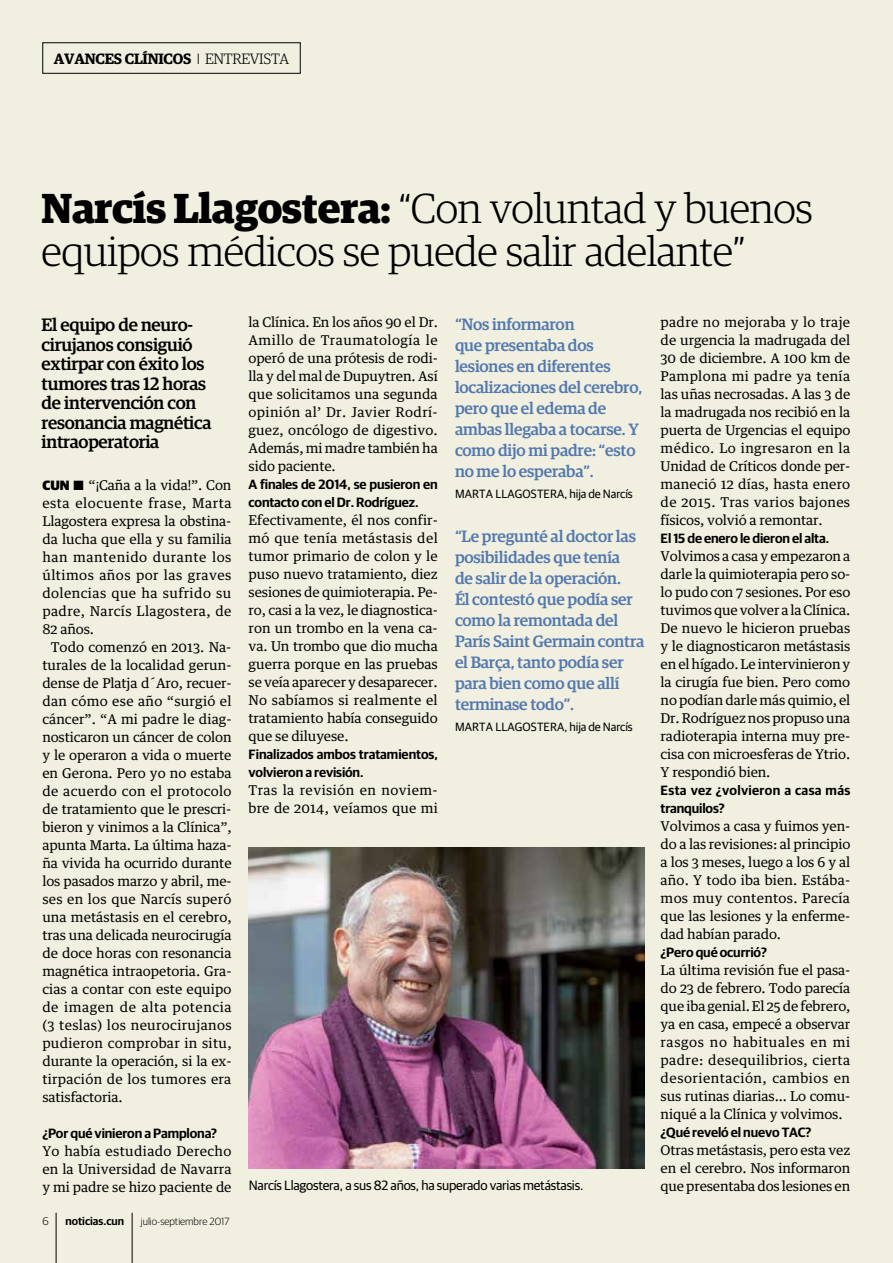
<style>
.page{position:relative;width:893px;height:1263px;background:#f1efdf}
.page>*{position:absolute;margin:0;border:0;box-sizing:border-box;transform-origin:0 0}
.t1{font:300 42px/43.5px "Guardian Egyp";letter-spacing:-.01em;color:#000}
.t2{font:500 18px/19.5px "Guardian Egyp";letter-spacing:-.015em;color:#000}
.t3{font:500 16.5px/21px "Guardian Egyp";letter-spacing:-.01em;color:#5379af}
.t4{font:600 15px "Guardian Egyp";letter-spacing:-.015em;color:#000}
.t5{font:13.5px/18px "Guardian Text Egyp";letter-spacing:-.005em;color:#000;text-align:justify}
.t6{font:600 13.5px/18px "Guardian Sans";letter-spacing:-.01em;color:#000}
.t7{font:13.5px "Guardian Sans";letter-spacing:-.015em;color:#000}
.t8{font:13.5px/18px "Guardian Text Egyp";letter-spacing:.03em;color:#000}
.t9{font:600 13.5px/18px "Guardian Sans";letter-spacing:.02em;color:#000}
.t10{font:12px "Guardian Sans";letter-spacing:-.01em;color:#000}
.t11{font:600 11.25px "Guardian Sans";color:#000}
.t12{font:300 11.25px "Guardian Sans";color:#000}
.t13{font:300 10.5px "Guardian Sans";color:#000}
.s1{font-family:"Guardian Sans";font-weight:300}
.s2{font-weight:300}
.s3{font-weight:700}
.s4{font-family:"Guardian Sans";font-weight:900}
</style>
<div class="page">
<div style="left:43px;top:43px;width:257px;height:31px;border:1px solid #000"></div>
<hr style="left:56px;top:1213px;width:1px;height:50px;background:#000">
<hr style="left:132px;top:1213px;width:1px;height:50px;background:#000">
<img style="left:249px;top:847px;width:395px;height:321px">
<p class="t4" style="left:54px;top:48px;width:237px">AVANCES CLÍNICOS <span class="s1">I</span> <span class="s2">ENTREVISTA</span></p>
<h1 class="t1" style="left:42px;top:184px;width:773px"><span class="s3">Narcís Llagostera:</span> “Con voluntad y buenos equipos médicos se puede salir adelante”</h1>
<h2 class="t2" style="left:42px;top:314px;width:171px">El equipo de neuro&shy;cirujanos consiguió extirpar con éxito los tumores tras 12 horas de intervención con resonancia magnética intraoperatoria</h2>
<p class="t5" style="left:42px;top:474px;width:191px"><span class="s4">CUN</span> ■ “¡Caña a la vida!”. Con esta elocuente frase, Marta Llagostera expresa la obstina&shy;da lucha que ella y su familia han mantenido durante los últimos años por las graves dolencias que ha sufrido su padre, Narcís Llagostera, de 82 años.</p>
<p class="t5" style="left:42px;top:636px;width:191px;text-indent:9px">Todo comenzó en 2013. Na&shy;turales de la localidad gerun&shy;dense de Platja d´Aro, recuer&shy;dan cómo ese año “surgió el cáncer”. “A mi padre le diag&shy;nosticaron un cáncer de colon y le operaron a vida o muerte en Gerona. Pero yo no estaba de acuerdo con el protocolo de tratamiento que le prescri&shy;bieron y vinimos a la Clínica”, apunta Marta. La última haza&shy;ña vivida ha ocurrido durante los pasados marzo y abril, me&shy;ses en los que Narcís superó una metástasis en el cerebro, tras una delicada neurocirugía de doce horas con resonancia magnética intraopetoria. Gra&shy;cias a contar con este equipo de imagen de alta potencia (3 teslas) los neurocirujanos pudieron comprobar in situ, durante la operación, si la ex&shy;tirpación de los tumores era satisfactoria.</p>
<p class="t6" style="left:42px;top:1123px;width:176px">¿Por qué vinieron a Pamplona?</p>
<p class="t5" style="left:42px;top:1140px;width:191px">Yo había estudiado Derecho en la Universidad de Navarra y mi padre se hizo paciente de</p>
<p class="t12" style="left:43px;top:1213px;width:8px">6</p>
<p class="t11" style="left:65px;top:1212px;width:60px">noticias.cun</p>
<p class="t13" style="left:141px;top:1214px;width:90px">julio-septiembre 2017</p>
<p class="t5" style="left:249px;top:312px;width:191px">la Clínica. En los años 90 el Dr.<br>Amillo de Traumatología le operó de una prótesis de rodi&shy;lla y del mal de Dupuytren. Así que solicitamos una segunda opinión al’ Dr. Javier Rodrí&shy;guez, oncólogo de digestivo.<br>Además, mi madre también ha sido paciente.</p>
<p class="t6" style="left:249px;top:475px;width:191px">A finales de 2014, se pusieron en contacto con el Dr. Rodríguez.</p>
<p class="t5" style="left:249px;top:510px;width:191px">Efectivamente, él nos confir&shy;mó que tenía metástasis del tumor primario de colon y le puso nuevo tratamiento, diez sesiones de quimioterapia. Pe&shy;ro, casi a la vez, le diagnostica&shy;ron un trombo en la vena ca&shy;va. Un trombo que dio mucha guerra porque en las pruebas se veía aparecer y desaparecer.<br>No sabíamos si realmente el tratamiento había conseguido que se diluyese.</p>
<p class="t6" style="left:249px;top:744px;width:191px">Finalizados ambos tratamientos, volvieron a revisión.</p>
<p class="t8" style="left:249px;top:780px;width:191px">Tras la revisión en noviem&shy;bre de 2014, veíamos que mi</p>
<p class="t3" style="left:455px;top:312px;width:189px">“Nos informaron<br>que presentaba dos lesiones en diferentes localizaciones del cerebro, pero que el edema de ambas llegaba a tocarse. Y como dijo mi padre: “esto no me lo esperaba”.</p>
<p class="t10" style="left:455px;top:485px;width:18px">Marta</p>
<p class="t10" style="left:495px;top:485px;width:44px">Llagostera</p>
<p class="t10" style="left:564px;top:485px;width:70px">, hija de Narcís</p>
<p class="t3" style="left:455px;top:524px;width:191px">“Le pregunté al doctor las posibilidades que tenía<br>de salir de la operación.<br>Él contestó que podía ser como la remontada del<br>París Saint Germain contra el Barça, tanto podía ser para bien como que allí terminase todo”.</p>
<p class="t10" style="left:455px;top:718px;width:18px">Marta</p>
<p class="t10" style="left:495px;top:718px;width:44px">Llagostera</p>
<p class="t10" style="left:564px;top:718px;width:70px">, hija de Narcís</p>
<p class="t5" style="left:661px;top:312px;width:191px">padre no mejoraba y lo traje de urgencia la madrugada del 30 de diciembre. A 100 km de Pamplona mi padre ya tenía las uñas necrosadas. A las 3 de la madrugada nos recibió en la puerta de Urgencias el equipo médico. Lo ingresaron en la Unidad de Críticos donde per&shy;maneció 12 días, hasta enero de 2015. Tras varios bajones físicos, volvió a remontar.</p>
<p class="t6" style="left:661px;top:528px;width:170px">El 15 de enero le dieron el alta.</p>
<p class="t5" style="left:661px;top:546px;width:191px">Volvimos a casa y empezaron a darle la quimioterapia pero so&shy;lo pudo con 7 sesiones. Por eso tuvimos que volver a la Clínica.<br>De nuevo le hicieron pruebas y le diagnosticaron metástasis en el hígado. Le intervinieron y la cirugía fue bien. Pero como no podían darle más quimio, el Dr. Rodríguez nos propuso una radioterapia interna muy pre&shy;cisa con microesferas de Ytrio.<br>Y respondió bien.</p>
<p class="t9" style="left:661px;top:780px;width:191px">Esta vez ¿volvieron a casa más tranquilos?</p>
<p class="t5" style="left:661px;top:816px;width:191px">Volvimos a casa y fuimos yen&shy;do a las revisiones: al principio a los 3 meses, luego a los 6 y al año. Y todo iba bien. Estába&shy;mos muy contentos. Parecía que las lesiones y la enferme&shy;dad habían parado.</p>
<p class="t6" style="left:661px;top:942px;width:108px">¿Pero qué ocurrió?</p>
<p class="t5" style="left:661px;top:960px;width:191px">La última revisión fue el pasa&shy;do 23 de febrero. Todo parecía que iba genial. El 25 de febrero, ya en casa, empecé a observar rasgos no habituales en mi padre: desequilibrios, cierta desorientación, cambios en sus rutinas diarias… Lo comu&shy;niqué a la Clínica y volvimos.</p>
<p class="t6" style="left:661px;top:1122px;width:152px">¿Qué reveló el nuevo TAC?</p>
<p class="t5" style="left:661px;top:1140px;width:191px">Otras metástasis, pero esta vez en el cerebro. Nos informaron</p>
<p class="t7" style="left:249px;top:1175px;width:336px">Narcís Llagostera, a sus 82 años, ha superado varias metástasis.</p>
<p class="t5" style="left:661px;top:1176px;width:191px">que presentaba dos lesiones en</p>
</div>
